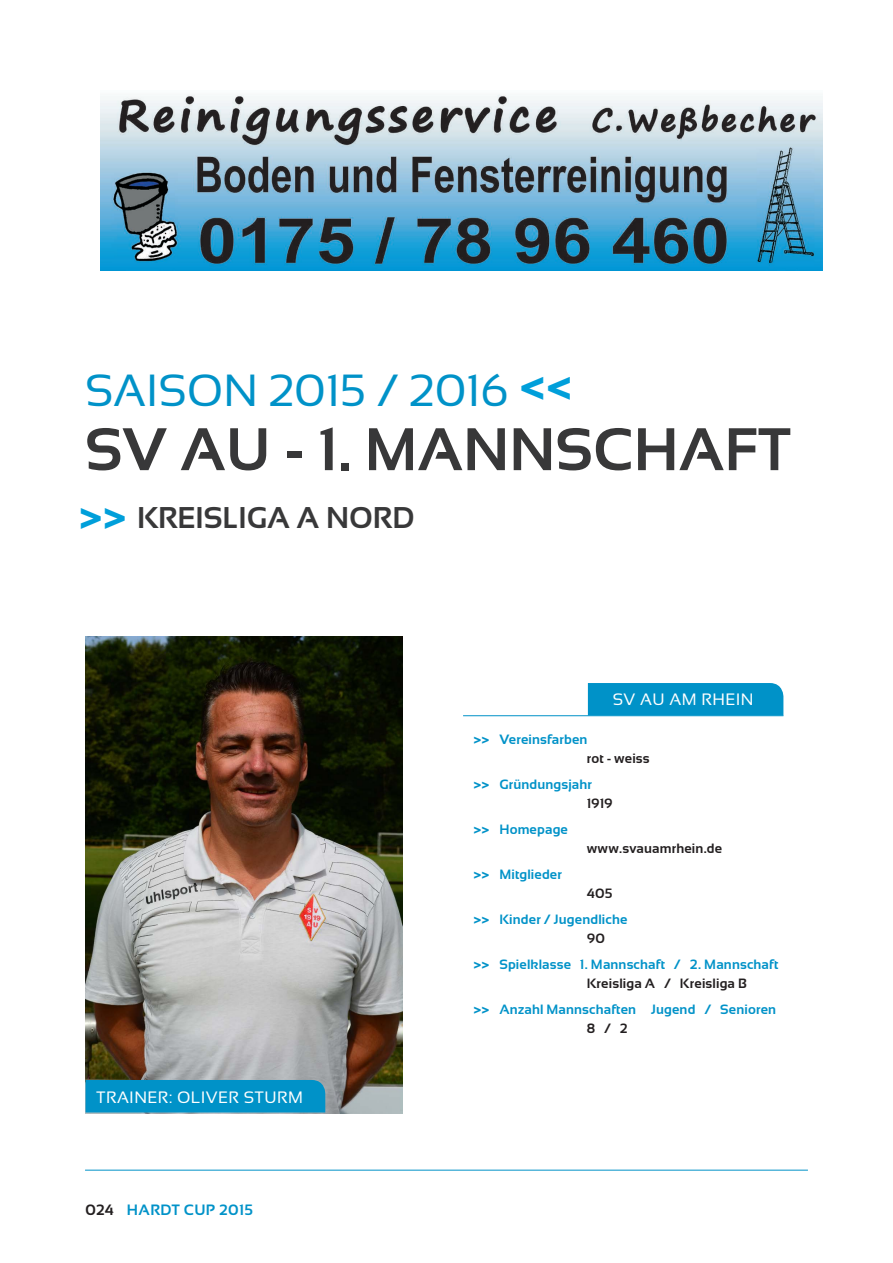
<style>
.page{position:relative;width:893px;height:1263px;background:#fff}
.page>*{position:absolute;margin:0;border:0;box-sizing:border-box;transform-origin:0 0}
.t1{font:700 60px "Sansation";color:#383839}
.t2{font:45px "Sansation";color:#0092c8}
.t3{font:700 30px "Sansation";color:#383839}
.t4{font:16.5px "Sansation";letter-spacing:.025em;color:#fff}
.t5{font:700 15px "Sansation";letter-spacing:.025em;color:#0092c8}
.t6{font:700 13.5px "Sansation";letter-spacing:.01em;color:#0092c8}
.t7{font:700 13.5px "Sansation";letter-spacing:.01em;color:#231f20}
.s1{font-weight:700;font-size:49.5px;color:#009fda}
.s2{font-size:45px;color:#009fda}
.s3{color:#231f20}
.s4{font-size:15px}
</style>
<div class="page">
<hr style="left:85px;top:1170px;width:723px;height:1px;background:#0092c8">
<img style="left:86px;top:636px;width:316px;height:477px">
<div style="left:86px;top:1080px;width:239px;height:32px;background:#0092c8"></div>
<div style="left:588px;top:683px;width:195px;height:32px;background:#0092c8"></div>
<hr style="left:463px;top:715px;width:320px;height:1px;background:#0092c8">
<img style="left:100px;top:94px;width:723px;height:177px">
<h2 class="t2" style="left:85px;top:365px;width:29px">SAISON</h2>
<h2 class="t2" style="left:269px;top:365px;width:305px">2015 / 2016 <span class="s1">&lt;&lt;</span></h2>
<h1 class="t1" style="left:85px;top:416px;width:707px">sv au - 1. mannschaft</h1>
<h3 class="t3" style="left:79px;top:501px;width:337px"><span class="s2">&gt;&gt;</span> kreisliga a nord</h3>
<p class="t4" style="left:96px;top:1088px;width:208px">TRAINER: OLIVER STURM</p>
<p class="t5" style="left:86px;top:1201px;width:169px"><span class="s3">024</span> Hardt Cup 2015</p>
<p class="t4" style="left:613px;top:690px;width:142px">SV AU AM RHEIN</p>
<p class="t6" style="left:473px;top:731px;width:116px"><span class="s4">&gt;&gt;</span> Vereinsfarben</p>
<p class="t6" style="left:473px;top:776px;width:120px"><span class="s4">&gt;&gt;</span> Gründungsjahr</p>
<p class="t6" style="left:473px;top:821px;width:96px"><span class="s4">&gt;&gt;</span> Homepage</p>
<p class="t6" style="left:473px;top:866px;width:90px"><span class="s4">&gt;&gt;</span> Mitglieder</p>
<p class="t6" style="left:473px;top:911px;width:156px"><span class="s4">&gt;&gt;</span> Kinder / Jugendliche</p>
<p class="t6" style="left:473px;top:956px;width:307px"><span class="s4">&gt;&gt;</span> Spielklasse 1. Mannschaft / 2. Mannschaft</p>
<p class="t6" style="left:473px;top:1001px;width:304px"><span class="s4">&gt;&gt;</span> Anzahl Mannschaften Jugend / Senioren</p>
<p class="t7" style="left:587px;top:751px;width:64px">rot - weiss</p>
<p class="t7" style="left:587px;top:796px;width:27px">1919</p>
<p class="t7" style="left:587px;top:841px;width:137px">www.svauamrhein.de</p>
<p class="t7" style="left:587px;top:886px;width:27px">405</p>
<p class="t7" style="left:587px;top:931px;width:20px">90</p>
<p class="t7" style="left:587px;top:976px;width:162px">Kreisliga A / Kreisliga B</p>
<p class="t7" style="left:587px;top:1021px;width:43px">8 / 2</p>
</div>
